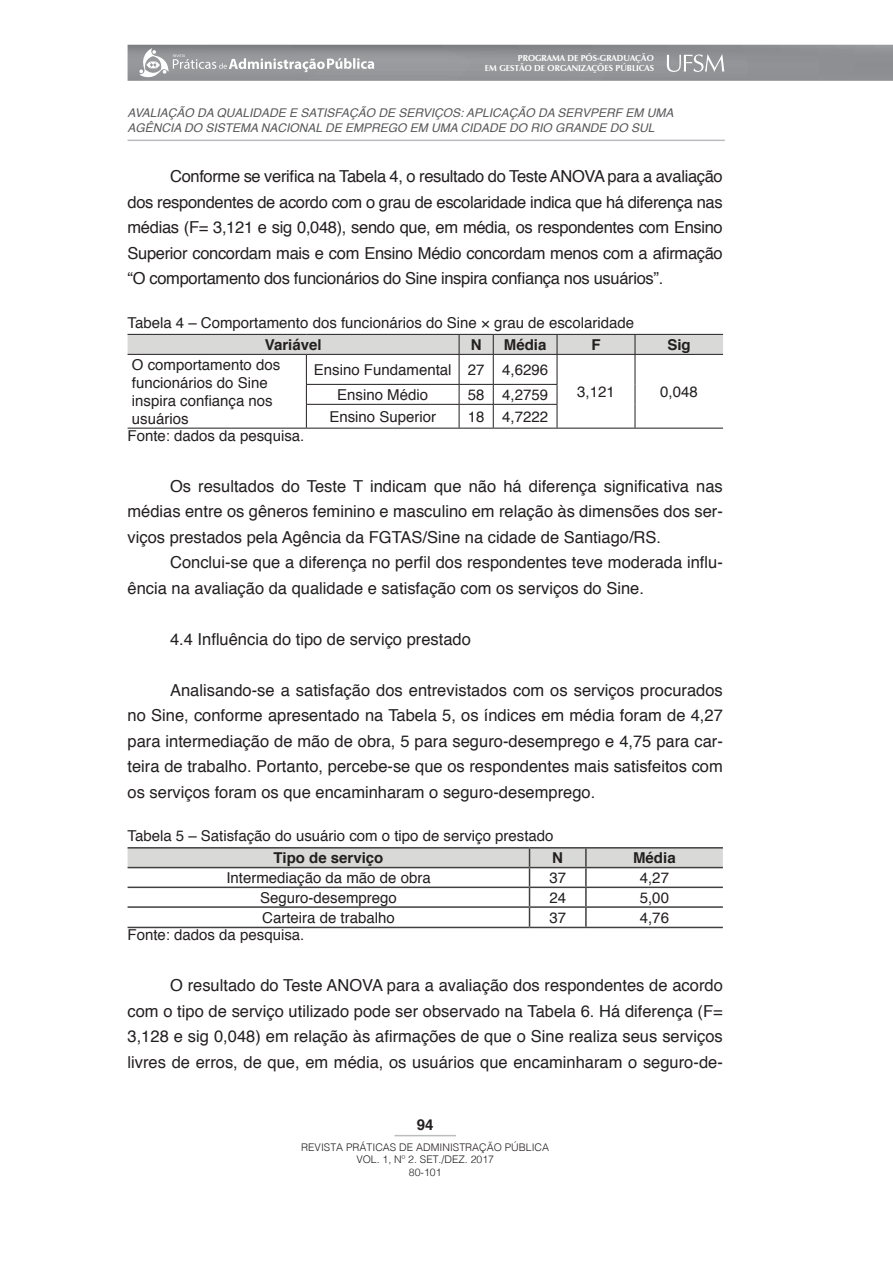
<style>
.page{position:relative;width:893px;height:1263px;background:#fff}
.page>*{position:absolute;margin:0;border:0;box-sizing:border-box;transform-origin:0 0}
.t1{font:16.5px/25.5px "Helvetica";color:#231f20;text-align:justify}
.t2{font:15px/18px "Helvetica";color:#231f20}
.t3{font:700 15px "Helvetica";color:#231f20}
.t4{font:italic 12px/14.4px "Helvetica";color:#57585a}
.t5{font:300 10.5px/12.6px "Helvetica";color:#231f20;text-align:center}
.t6{font:700 8.7px/10.4px "Zapf Humanist 601 BT";color:#fff;text-align:right}
</style>
<div class="page">
<hr style="left:394px;top:1135px;width:62px;height:1px;background:#bcbdc0">
<svg style="left:128px;top:45px;width:765px;height:36px;background:#96989b"></svg>
<hr style="left:128px;top:140px;width:597px;height:1px;background:#bcbdc0">
<hr style="left:128px;top:428px;width:178px;height:1px;background:#231f20">
<hr style="left:306px;top:428px;width:153px;height:1px;background:#231f20">
<hr style="left:459px;top:428px;width:34px;height:1px;background:#231f20">
<hr style="left:493px;top:428px;width:64px;height:1px;background:#231f20">
<hr style="left:557px;top:428px;width:78px;height:1px;background:#231f20">
<hr style="left:635px;top:428px;width:88px;height:1px;background:#231f20">
<svg style="left:128px;top:334px;width:595px;height:94px"></svg>
<hr style="left:128px;top:847px;width:401px;height:1px;background:#404040">
<hr style="left:529px;top:847px;width:57px;height:1px;background:#404040">
<hr style="left:586px;top:847px;width:137px;height:1px;background:#404040">
<hr style="left:128px;top:927px;width:401px;height:1px;background:#404040">
<hr style="left:529px;top:927px;width:57px;height:1px;background:#404040">
<hr style="left:586px;top:927px;width:137px;height:1px;background:#404040">
<svg style="left:128px;top:848px;width:595px;height:79px"></svg>
<p class="t6" style="left:485px;top:53px;width:171px">PROGRAMA DE PÓS-GRADUAÇÃO<br>EM GESTÃO DE ORGANIZAÇÕES PÚBLICAS</p>
<p class="t4" style="left:128px;top:106px;width:547px">AVALIAÇÃO DA QUALIDADE E SATISFAÇÃO DE SERVIÇOS: APLICAÇÃO DA SERVPERF EM UMA<br>AGÊNCIA DO SISTEMA NACIONAL DE EMPREGO EM UMA CIDADE DO RIO GRANDE DO SUL</p>
<p class="t1" style="left:128px;top:164px;width:597px;text-indent:43px">Conforme se verifica na Tabela 4, o resultado do Teste ANOVA para a avaliação dos respondentes de acordo com o grau de escolaridade indica que há diferença nas médias (F= 3,121 e sig 0,048), sendo que, em média, os respondentes com Ensino Superior concordam mais e com Ensino Médio concordam menos com a afirmação “O comportamento dos funcionários do Sine inspira confiança nos usuários”.</p>
<p class="t2" style="left:128px;top:314px;width:508px">Tabela 4 – Comportamento dos funcionários do Sine × grau de escolaridade</p>
<p class="t3" style="left:265px;top:333px;width:58px">Variável</p>
<p class="t3" style="left:471px;top:333px;width:12px">N</p>
<p class="t3" style="left:504px;top:333px;width:44px">Média</p>
<p class="t3" style="left:591px;top:333px;width:11px">F</p>
<p class="t3" style="left:667px;top:333px;width:25px">Sig</p>
<p class="t2" style="left:132px;top:356px;width:150px">O comportamento dos funcionários do Sine inspira confiança nos usuários</p>
<p class="t2" style="left:337px;top:358px;width:212px;line-height:25px;text-indent:-23px">Ensino Fundamental 27 4,6296<br>Ensino Médio</p>
<p class="t2" style="left:468px;top:386px;width:82px">58 4,2759</p>
<p class="t2" style="left:577px;top:383px;width:39px">3,121</p>
<p class="t2" style="left:660px;top:383px;width:39px">0,048</p>
<p class="t2" style="left:329px;top:408px;width:108px">Ensino Superior</p>
<p class="t2" style="left:468px;top:408px;width:82px">18 4,7222</p>
<p class="t2" style="left:128px;top:427px;width:178px">Fonte: dados da pesquisa.</p>
<p class="t1" style="left:128px;top:473px;width:597px;text-indent:43px">Os resultados do Teste T indicam que não há diferença significativa nas médias entre os gêneros feminino e masculino em relação às dimensões dos ser&shy;viços prestados pela Agência da FGTAS/Sine na cidade de Santiago/RS.</p>
<p class="t1" style="left:128px;top:550px;width:597px;text-indent:43px">Conclui-se que a diferença no perfil dos respondentes teve moderada influ&shy;ência na avaliação da qualidade e satisfação com os serviços do Sine.</p>
<p class="t1" style="left:170px;top:626px;width:302px">4.4 Influência do tipo de serviço prestado</p>
<p class="t1" style="left:128px;top:677px;width:597px;text-indent:43px">Analisando-se a satisfação dos entrevistados com os serviços procurados no Sine, conforme apresentado na Tabela 5, os índices em média foram de 4,27 para intermediação de mão de obra, 5 para seguro-desemprego e 4,75 para car&shy;teira de trabalho. Portanto, percebe-se que os respondentes mais satisfeitos com os serviços foram os que encaminharam o seguro-desemprego.</p>
<p class="t2" style="left:128px;top:827px;width:428px">Tabela 5 – Satisfação do usuário com o tipo de serviço prestado</p>
<p class="t3" style="left:274px;top:846px;width:111px">Tipo de serviço</p>
<p class="t3" style="left:552px;top:846px;width:12px">N</p>
<p class="t3" style="left:633px;top:846px;width:44px">Média</p>
<p class="t2" style="left:226px;top:869px;width:206px">Intermediação da mão de obra</p>
<p class="t2" style="left:549px;top:869px;width:18px">37</p>
<p class="t2" style="left:640px;top:869px;width:31px">4,27</p>
<p class="t2" style="left:260px;top:889px;width:138px">Seguro-desemprego</p>
<p class="t2" style="left:549px;top:889px;width:18px">24</p>
<p class="t2" style="left:640px;top:889px;width:31px">5,00</p>
<p class="t2" style="left:262px;top:909px;width:134px">Carteira de trabalho</p>
<p class="t2" style="left:549px;top:909px;width:18px">37</p>
<p class="t2" style="left:640px;top:909px;width:31px">4,76</p>
<p class="t2" style="left:128px;top:926px;width:178px">Fonte: dados da pesquisa.</p>
<p class="t1" style="left:128px;top:973px;width:597px;text-indent:43px">O resultado do Teste ANOVA para a avaliação dos respondentes de acordo com o tipo de serviço utilizado pode ser observado na Tabela 6. Há diferença (F= 3,128 e sig 0,048) em relação às afirmações de que o Sine realiza seus serviços livres de erros, de que, em média, os usuários que encaminharam o seguro-de-</p>
<p class="t3" style="left:417px;top:1112px;width:18px">94</p>
<p class="t5" style="left:301px;top:1140px;width:249px">REVISTA PRÁTICAS DE ADMINISTRAÇÃO PÚBLICA<br>VOL. 1, Nº 2. SET./DEZ. 2017<br>80-101</p>
</div>
